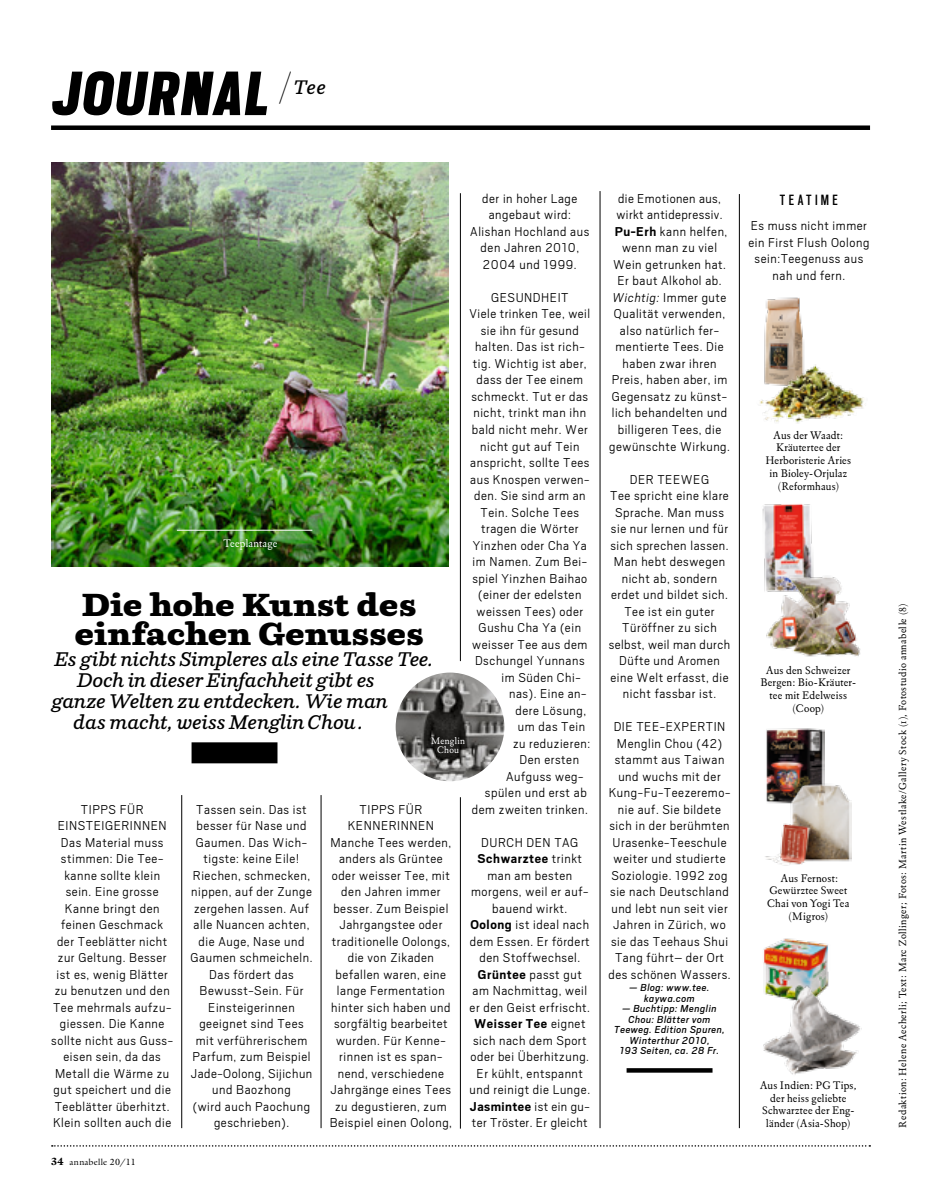
<style>
.page{position:relative;width:936px;height:1191px;background:#fff}
.page>*{position:absolute;margin:0;border:0;box-sizing:border-box;transform-origin:0 0}
.t1{font:italic 900 69.45px "Scout Cond";letter-spacing:.05em;color:#000}
.t2{font:900 31.5px/28.5px "Parry";letter-spacing:.005em;color:#000}
.t3{font:italic 600 19.5px "Parry";letter-spacing:-.015em;color:#000}
.t4{font:italic 600 19.35px "Parry";color:#000}
.t5{font:16.5px "Scout Cond";letter-spacing:.2em;color:#000}
.t6{font:300 14.25px/16.5px "Scout";letter-spacing:.04em;color:#000;text-align:center}
.t7{font:11.25px/12.8px "Eldorado Text";letter-spacing:.015em;color:#000;text-align:center}
.t8{font:italic 11.25px/10.5px "Scout";letter-spacing:.04em;color:#000;text-align:center}
.t9{font:11.25px "Eldorado Text";letter-spacing:.015em;color:#fff}
.t10{font:10.5px "Eldorado Text";letter-spacing:.045em;color:#000}
.t11{font:9.75px/9px "Eldorado Text";letter-spacing:.02em;color:#fff;text-align:center}
.t12{font:9px "Galliard LT";letter-spacing:.02em;color:#000}
.s1{font-weight:700}
.s2{font-weight:900;font-size:10.5px}
.s3{font-style:italic}
</style>
<div class="page">
<div style="left:51px;top:125px;width:819px;height:5px;background:#000"></div>
<hr style="left:321px;top:795px;width:1px;height:333px;background:#000">
<hr style="left:739px;top:194px;width:1px;height:934px;background:#000">
<hr style="left:460px;top:797px;width:1px;height:331px;background:#000">
<hr style="left:460px;top:193px;width:1px;height:468px;background:#000">
<img style="left:51px;top:162px;width:397px;height:405px">
<img style="left:762px;top:504px;width:52px;height:87px">
<img style="left:765px;top:573px;width:96px;height:84px">
<img style="left:766px;top:728px;width:58px;height:53px">
<img style="left:763px;top:938px;width:66px;height:42px">
<img style="left:764px;top:297px;width:40px;height:56px">
<hr style="left:599px;top:191px;width:1px;height:937px;background:#000">
<hr style="left:181px;top:795px;width:1px;height:333px;background:#000">
<img style="left:760px;top:353px;width:104px;height:71px">
<img style="left:765px;top:781px;width:86px;height:85px">
<img style="left:763px;top:980px;width:99px;height:95px">
<div style="left:191px;top:742px;width:86px;height:21px;background:#000"></div>
<hr style="left:177px;top:530px;width:135px;height:1px;background:#fff">
<svg style="left:52px;top:1145px;width:818px;height:1px"></svg>
<svg style="left:626px;top:1068px;width:86px;height:4px"></svg>
<img style="left:395px;top:672px;width:109px;height:109px;border-radius:54px">
<h1 class="t1" style="left:53px;top:48px;width:240px">JOURNAL<sup>/</sup></h1>
<h3 class="t4" style="left:294px;top:75px;width:34px">Tee</h3>
<p class="t6" style="left:470px;top:189px;width:121px">der in hoher Lage angebaut wird:<br>Alishan Hochland aus den Jahren 2010,<br>2004 und 1999.</p>
<p class="t6" style="left:491px;top:288px;width:79px">GESUNDHEIT</p>
<p class="t6" style="left:469px;top:305px;width:122px">Viele trinken Tee, weil</p>
<p class="t6" style="left:480px;top:321px;width:100px">sie ihn für gesund</p>
<p class="t6" style="left:475px;top:338px;width:111px">halten. Das ist rich-</p>
<p class="t6" style="left:473px;top:354px;width:115px">tig. Wichtig ist aber,</p>
<p class="t6" style="left:476px;top:371px;width:108px">dass der Tee einem</p>
<p class="t6" style="left:471px;top:387px;width:118px">schmeckt. Tut er das</p>
<p class="t6" style="left:473px;top:404px;width:114px">nicht, trinkt man ihn</p>
<p class="t6" style="left:472px;top:420px;width:117px">bald nicht mehr. Wer</p>
<p class="t6" style="left:480px;top:437px;width:101px">nicht gut auf Tein</p>
<p class="t6" style="left:470px;top:453px;width:121px">anspricht, sollte Tees</p>
<p class="t6" style="left:470px;top:470px;width:121px">aus Knospen verwen-</p>
<p class="t6" style="left:474px;top:486px;width:113px">den. Sie sind arm an</p>
<p class="t6" style="left:480px;top:503px;width:100px">Tein. Solche Tees</p>
<p class="t6" style="left:481px;top:519px;width:99px">tragen die Wörter</p>
<p class="t6" style="left:472px;top:536px;width:116px">Yinzhen oder Cha Ya</p>
<p class="t6" style="left:472px;top:552px;width:116px">im Namen. Zum Bei-</p>
<p class="t6" style="left:472px;top:569px;width:116px">spiel Yinzhen Baihao</p>
<p class="t6" style="left:478px;top:585px;width:105px">(einer der edelsten</p>
<p class="t6" style="left:476px;top:602px;width:108px">weissen Tees) oder</p>
<p class="t6" style="left:478px;top:618px;width:104px">Gushu Cha Ya (ein</p>
<p class="t6" style="left:472px;top:635px;width:117px">weisser Tee aus dem</p>
<p class="t6" style="left:475px;top:651px;width:111px">Dschungel Yunnans</p>
<p class="t6" style="left:501px;top:668px;width:81px">im Süden Chi-</p>
<p class="t6" style="left:509px;top:684px;width:79px">nas). Eine an-</p>
<p class="t6" style="left:515px;top:701px;width:72px">dere Lösung,</p>
<p class="t6" style="left:518px;top:717px;width:69px">um das Tein</p>
<p class="t6" style="left:513px;top:734px;width:79px">zu reduzieren:</p>
<p class="t6" style="left:519px;top:750px;width:61px">Den ersten</p>
<p class="t6" style="left:506px;top:767px;width:79px">Aufguss weg-</p>
<p class="t6" style="left:485px;top:783px;width:103px">spülen und erst ab</p>
<p class="t6" style="left:472px;top:800px;width:117px">dem zweiten trinken.</p>
<p class="t6" style="left:469px;top:833px;width:122px">DURCH DEN TAG<br><span class="s1">Schwarztee</span> trinkt man am besten morgens, weil er auf&shy;bauend wirkt.<br><span class="s1">Oolong</span> ist ideal nach dem Essen. Er fördert den Stoffwechsel.<br><span class="s1">Grüntee</span> passt gut am Nachmittag, weil er den Geist erfrischt.<br><span class="s1">Weisser Tee</span> eignet sich nach dem Sport oder bei Überhitzung.<br>Er kühlt, entspannt und reinigt die Lunge.<br><span class="s1">Jasmintee</span> ist ein gu&shy;ter Tröster. Er gleicht</p>
<p class="t9" style="left:223px;top:537px;width:56px">Teeplantage</p>
<h2 class="t2" style="left:75px;top:590px;width:350px">Die hohe Kunst des einfachen Genusses</h2>
<h3 class="t3" style="left:54px;top:647px;width:380px">Es gibt nichts Simpleres als eine Tasse Tee.</h3>
<h3 class="t3" style="left:77px;top:668px;width:299px">Doch in dieser Einfachheit gibt es</h3>
<h3 class="t3" style="left:52px;top:689px;width:337px">ganze Welten zu entdecken. Wie man</h3>
<h3 class="t3" style="left:73px;top:710px;width:292px">das macht, weiss Menglin Chou.</h3>
<p class="t11" style="left:431px;top:736px;width:35px">Menglin<br>Chou</p>
<p class="t6" style="left:51px;top:800px;width:123px">TIPPS FÜR<br>EINSTEIGERINNEN<br>Das Material muss stimmen: Die Tee&shy;kanne sollte klein sein. Eine grosse<br>Kanne bringt den feinen Geschmack der Teeblätter nicht zur Geltung. Besser ist es, wenig Blätter zu benutzen und den<br>Tee mehrmals aufzu&shy;giessen. Die Kanne sollte nicht aus Guss&shy;eisen sein, da das<br>Metall die Wärme zu gut speichert und die<br>Teeblätter überhitzt.<br>Klein sollten auch die</p>
<p class="t6" style="left:190px;top:800px;width:124px">Tassen sein. Das ist besser für Nase und<br>Gaumen. Das Wich&shy;tigste: keine Eile!<br>Riechen, schmecken, nippen, auf der Zunge zergehen lassen. Auf alle Nuancen achten, die Auge, Nase und<br>Gaumen schmeicheln.<br>Das fördert das<br>Bewusst-Sein. Für<br>Einsteigerinnen geeignet sind Tees mit verführerischem<br>Parfum, zum Beispiel<br>Jade-Oolong, Sijichun und Baozhong<br>(wird auch Paochung geschrieben).</p>
<p class="t6" style="left:330px;top:800px;width:124px">TIPPS FÜR<br>KENNERINNEN<br>Manche Tees werden, anders als Grüntee oder weisser Tee, mit den Jahren immer besser. Zum Beispiel<br>Jahrgangstee oder traditionelle Oolongs, die von Zikaden befallen waren, eine lange Fermentation hinter sich haben und sorgfältig bearbeitet wurden. Für Kenne&shy;rinnen ist es span&shy;nend, verschiedene<br>Jahrgänge eines Tees zu degustieren, zum<br>Beispiel einen Oolong,</p>
<p class="t12" style="left:51px;top:1156px;width:86px"><span class="s2">34</span> annabelle 20/11</p>
<p class="t6" style="left:609px;top:189px;width:122px">die Emotionen aus, wirkt antidepressiv.<br><span class="s1">Pu-Erh</span> kann helfen, wenn man zu viel<br>Wein getrunken hat.<br>Er baut Alkohol ab.<br><span class="s3">Wichtig:</span> Immer gute<br>Qualität verwenden, also natürlich fer&shy;mentierte Tees. Die haben zwar ihren<br>Preis, haben aber, im<br>Gegensatz zu künst&shy;lich behandelten und billigeren Tees, die gewünschte Wirkung.</p>
<p class="t6" style="left:608px;top:470px;width:123px">DER TEEWEG<br>Tee spricht eine klare<br>Sprache. Man muss sie nur lernen und für sich sprechen lassen.<br>Man hebt deswegen nicht ab, sondern erdet und bildet sich.<br>Tee ist ein guter<br>Türöffner zu sich selbst, weil man durch<br>Düfte und Aromen eine Welt erfasst, die nicht fassbar ist.</p>
<p class="t6" style="left:608px;top:717px;width:123px">DIE TEE-EXPERTIN<br>Menglin Chou (42) stammt aus Taiwan und wuchs mit der<br>Kung-Fu-Teezeremo&shy;nie auf. Sie bildete sich in der berühmten<br>Urasenke-Teeschule weiter und studierte<br>Soziologie. 1992 zog sie nach Deutschland und lebt nun seit vier<br>Jahren in Zürich, wo sie das Teehaus Shui<br>Tang führt– der Ort des schönen Wassers.</p>
<p class="t8" style="left:629px;top:982px;width:81px">— Blog: www.tee. kaywa.com</p>
<p class="t8" style="left:614px;top:1003px;width:112px">— Buchtipp: Menglin<br>Chou: Blätter vom<br>Teeweg. Edition Spuren,<br>Winterthur 2010,<br>193 Seiten, ca. 28 Fr.</p>
<p class="t5" style="left:779px;top:189px;width:59px">TEATIME</p>
<p class="t6" style="left:748px;top:217px;width:123px">Es muss nicht immer ein First Flush Oolong sein:Teegenuss aus nah und fern.</p>
<p class="t7" style="left:765px;top:429px;width:87px">Aus der Waadt:<br>Kräutertee der<br>Herboristerie Aries in Bioley-Orjulaz (Reformhaus)</p>
<p class="t7" style="left:760px;top:664px;width:97px">Aus den Schweizer<br>Bergen: Bio-Kräuter&shy;tee mit Edelweiss (Coop)</p>
<p class="t7" style="left:767px;top:871px;width:84px">Aus Fernost:<br>Gewürztee Sweet<br>Chai von Yogi Tea (Migros)</p>
<p class="t7" style="left:760px;top:1079px;width:98px">Aus Indien: PG Tips, der heiss geliebte<br>Schwarztee der Eng&shy;länder (Asia-Shop)</p>
<p class="t10" style="left:896px;top:1127px;width:526px;rotate:-90deg">Redaktion: Helene Aecherli; Text: Marc Zollinger; Fotos: Martin Westlake/Gallery Stock (1), Fotostudio annabelle (8)</p>
</div>
